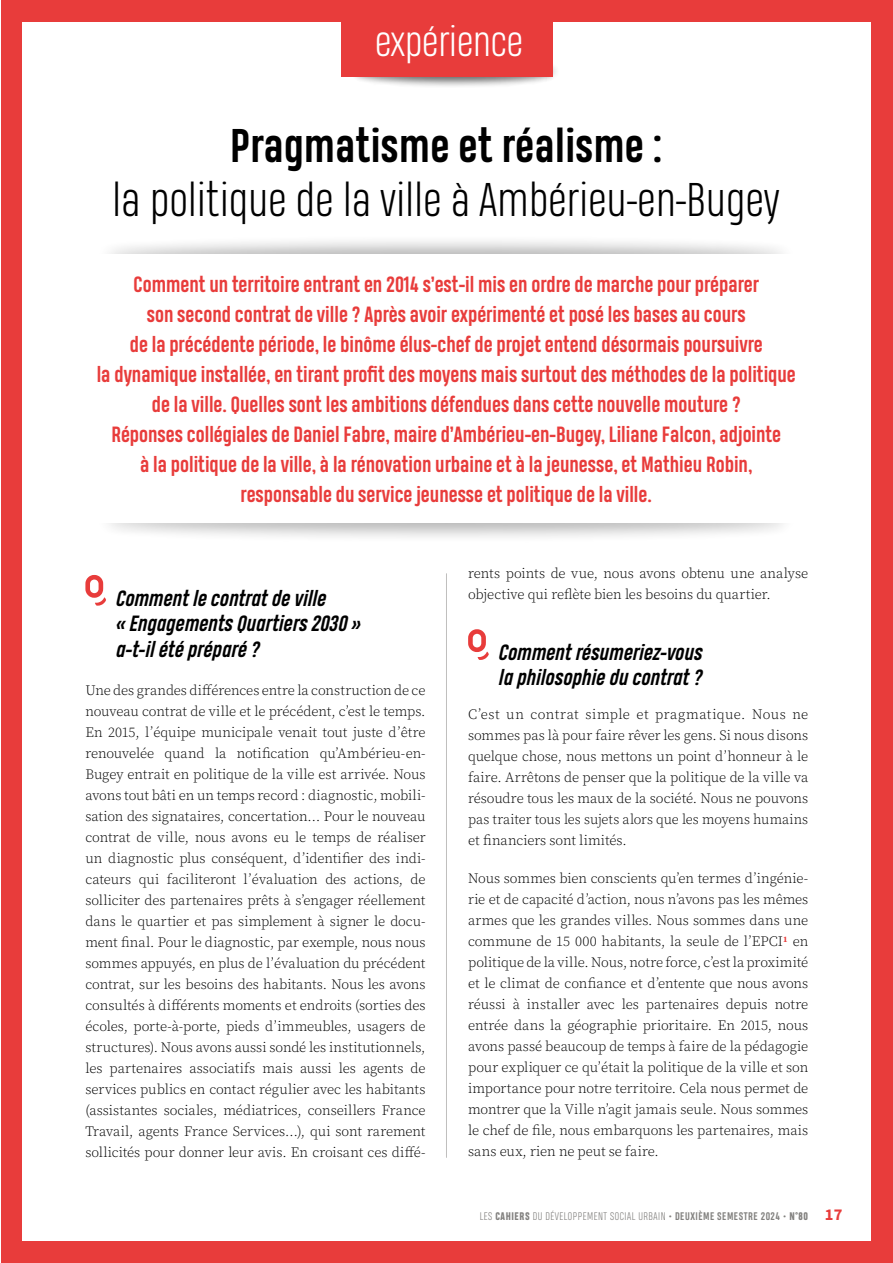
<style>
.page{position:relative;width:893px;height:1263px;background:#fff}
.page>*{position:absolute;margin:0;border:0;box-sizing:border-box;transform-origin:0 0}
.t1{font:300 45px "Heading Pro";letter-spacing:.01em;color:#000}
.t2{font:700 45px "Heading Pro";letter-spacing:.01em;color:#000}
.t3{font:300 40.5px "Heading Pro";color:#fff}
.t4{font:700 21px/30px "Heading Pro";color:#e83c3b;text-align:center}
.t5{font:italic 700 21px/25.5px "Heading Pro";letter-spacing:.005em;color:#000}
.t6{font:14.25px/21px "Source Serif Variable";letter-spacing:-.005em;color:#000;text-align:justify}
.t7{font:300 10.5px "Heading Pro";letter-spacing:.05em;color:#82817f}
.s1{font-weight:800}
.s2{font-weight:700}
.s3{font-family:"Source Sans Variable";font-weight:400;font-size:16.5px;color:#e83c3b}
</style>
<div class="page">
<div style="left:348px;top:54px;width:211px;height:34px;background:#000;opacity:.75"></div>
<div style="left:0;top:1242px;width:893px;height:21px;background:#e83c3b"></div>
<div style="left:0;top:0;width:893px;height:21px;background:#e83c3b"></div>
<div style="left:0;top:0;width:21px;height:1263px;background:#e83c3b"></div>
<div style="left:872px;top:0;width:21px;height:1263px;background:#e83c3b"></div>
<div style="left:341px;top:0;width:212px;height:77px;background:#e83c3b"></div>
<div style="left:94px;top:234px;width:704px;height:46px;background:#000;opacity:.75"></div>
<div style="left:94px;top:498px;width:704px;height:46px;background:#000;opacity:.75"></div>
<hr style="left:446px;top:573px;width:1px;height:585px;background:#c0bfbe">
<svg style="left:468px;top:629px;width:21px;height:31px"></svg>
<svg style="left:85px;top:575px;width:21px;height:31px"></svg>
<div style="left:85px;top:254px;width:723px;height:269px;background:#fff"></div>
<h2 class="t3" style="left:375px;top:18px;width:149px">expérience</h2>
<h1 class="t2" style="left:230px;top:118px;width:433px">Pragmatisme et réalisme :</h1>
<h1 class="t1" style="left:113px;top:174px;width:668px">la politique de la ville à Ambérieu-en-Bugey</h1>
<p class="t4" style="left:97px;top:270px;width:701px">Comment un territoire entrant en 2014 s’est-il mis en ordre de marche pour préparer<br>son second contrat de ville ? Après avoir expérimenté et posé les bases au cours<br>de la précédente période, le binôme élus-chef de projet entend désormais poursuivre<br>la dynamique installée, en tirant profit des moyens mais surtout des méthodes de la politique de la ville. Quelles sont les ambitions défendues dans cette nouvelle mouture ?<br>Réponses collégiales de Daniel Fabre, maire d’Ambérieu-en-Bugey, Liliane Falcon, adjointe<br>à la politique de la ville, à la rénovation urbaine et à la jeunesse, et Mathieu Robin, responsable du service jeunesse et politique de la ville.</p>
<h3 class="t5" style="left:115px;top:586px;width:246px">Comment le contrat de ville<br>« Engagements Quartiers 2030 » a-t-il été préparé ?</h3>
<p class="t6" style="left:85px;top:679px;width:342px">Une des grandes différences entre la construction de ce nouveau contrat de ville et le précédent, c’est le temps.<br>En 2015, l’équipe municipale venait tout juste d’être renouvelée quand la notification qu’Ambérieu-en-Bugey entrait en politique de la ville est arrivée. Nous avons tout bâti en un temps record : diagnostic, mobili&shy;sation des signataires, concertation… Pour le nouveau contrat de ville, nous avons eu le temps de réaliser un diagnostic plus conséquent, d’identifier des indi&shy;cateurs qui faciliteront l’évaluation des actions, de solliciter des partenaires prêts à s’engager réellement dans le quartier et pas simplement à signer le docu&shy;ment final. Pour le diagnostic, par exemple, nous nous sommes appuyés, en plus de l’évaluation du précédent contrat, sur les besoins des habitants. Nous les avons consultés à différents moments et endroits (sorties des écoles, porte-à-porte, pieds d’immeubles, usagers de structures). Nous avons aussi sondé les institutionnels, les partenaires associatifs mais aussi les agents de services publics en contact régulier avec les habitants (assistantes sociales, médiatrices, conseillers France Travail, agents France Services…), qui sont rarement sollicités pour donner leur avis. En croisant ces diffé-</p>
<p class="t6" style="left:468px;top:563px;width:342px">rents points de vue, nous avons obtenu une analyse objective qui reflète bien les besoins du quartier.</p>
<h3 class="t5" style="left:498px;top:640px;width:205px">Comment résumeriez-vous la philosophie du contrat ?</h3>
<p class="t6" style="left:468px;top:704px;width:342px">C’est un contrat simple et pragmatique. Nous ne sommes pas là pour faire rêver les gens. Si nous disons quelque chose, nous mettons un point d’honneur à le faire. Arrêtons de penser que la politique de la ville va résoudre tous les maux de la société. Nous ne pouvons pas traiter tous les sujets alors que les moyens humains et financiers sont limités.</p>
<p class="t6" style="left:468px;top:868px;width:342px">Nous sommes bien conscients qu’en termes d’ingénie&shy;rie et de capacité d’action, nous n’avons pas les mêmes armes que les grandes villes. Nous sommes dans une commune de 15 000 habitants, la seule de l’EPCI<sup>1</sup> en politique de la ville. Nous, notre force, c’est la proximité et le climat de confiance et d’entente que nous avons réussi à installer avec les partenaires depuis notre entrée dans la géographie prioritaire. En 2015, nous avons passé beaucoup de temps à faire de la pédagogie pour expliquer ce qu’était la politique de la ville et son importance pour notre territoire. Cela nous permet de montrer que la Ville n’agit jamais seule. Nous sommes le chef de file, nous embarquons les partenaires, mais sans eux, rien ne peut se faire.</p>
<p class="t7" style="left:480px;top:1211px;width:364px">LES <span class="s1">CAHIERS</span> DU DÉVELOPPEMENT SOCIAL URBAIN • <span class="s2">DEUXIÈME SEMESTRE 2024</span> • <span class="s1">N°80</span> <span class="s3">17</span></p>
</div>
